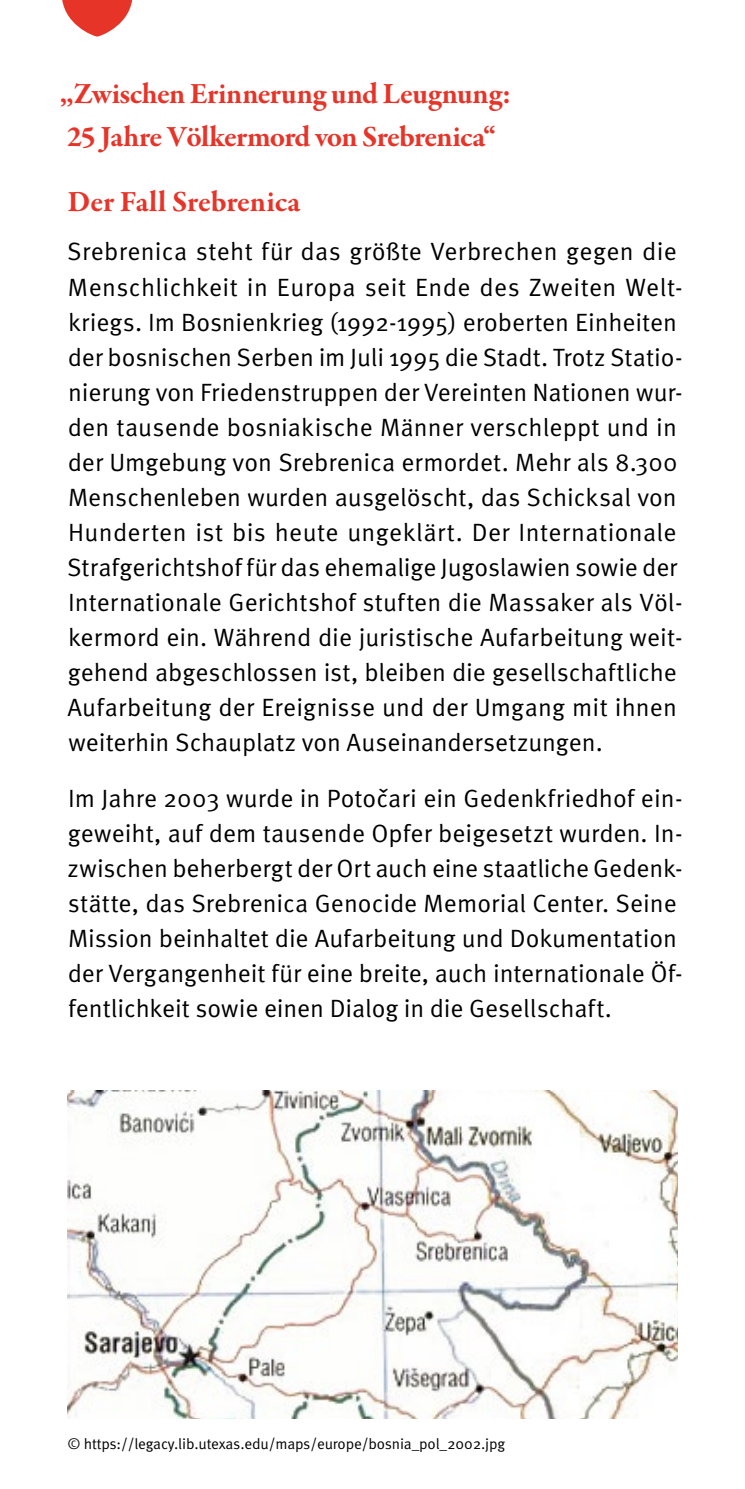
<style>
.page{position:relative;width:745px;height:1489px;background:#fff}
.page>*{position:absolute;margin:0;border:0;box-sizing:border-box;transform-origin:0 0}
.t1{font:700 30px/42.5px "Garamond Premr Pro";letter-spacing:-.015em;color:#e73429}
.t2{font:25px/35px "Meta OT";color:#000}
.t3{font:15px "Meta OT";letter-spacing:-.01em;color:#000}
</style>
<div class="page">
<svg style="left:62px;top:0;width:71px;height:37px"></svg>
<img style="left:67px;top:1090px;width:610px;height:328px">
<p class="t1" style="left:59px;top:73px;width:453px">„Zwischen Erinnerung und Leugnung:<br>25 Jahre Völkermord von Srebrenica“</p>
<p class="t1" style="left:67px;top:181px;width:234px">Der Fall Srebrenica</p>
<p class="t2" style="left:67px;top:235px;width:616px">Srebrenica steht für das größte Verbrechen gegen die Menschlichkeit in Europa seit Ende des Zweiten Welt&shy;kriegs. Im Bosnienkrieg (1992-1995) eroberten Einheiten der bosnischen Serben im Juli 1995 die Stadt. Trotz Statio&shy;nierung von Friedenstruppen der Vereinten Nationen wur&shy;den tausende bosniakische Männer verschleppt und in der Umgebung von Srebrenica ermordet. Mehr als 8.300<br>Menschenleben wurden ausgelöscht, das Schicksal von Hunderten ist bis heute ungeklärt. Der Internationale Strafgerichtshof für das ehemalige Jugoslawien sowie der Internationale Gerichtshof stuften die Massaker als Völ&shy;kermord ein. Während die juristische Aufarbeitung weit&shy;gehend abgeschlossen ist, bleiben die gesellschaftliche Aufarbeitung der Ereignisse und der Umgang mit ihnen weiterhin Schauplatz von Auseinandersetzungen.</p>
<p class="t2" style="left:67px;top:781px;width:616px">Im Jahre 2003 wurde in Potocˇari ein Gedenkfriedhof ein&shy;geweiht, auf dem tausende Opfer beigesetzt wurden. In&shy;zwischen beherbergt der Ort auch eine staatliche Gedenk&shy;stätte, das Srebrenica Genocide Memorial Center. Seine Mission beinhaltet die Aufarbeitung und Dokumentation der Vergangenheit für eine breite, auch internationale Öf&shy;fentlichkeit sowie einen Dialog in die Gesellschaft.</p>
<p class="t3" style="left:67px;top:1434px;width:439px">© https://legacy.lib.utexas.edu/maps/europe/bosnia_pol_2002.jpg</p>
</div>
